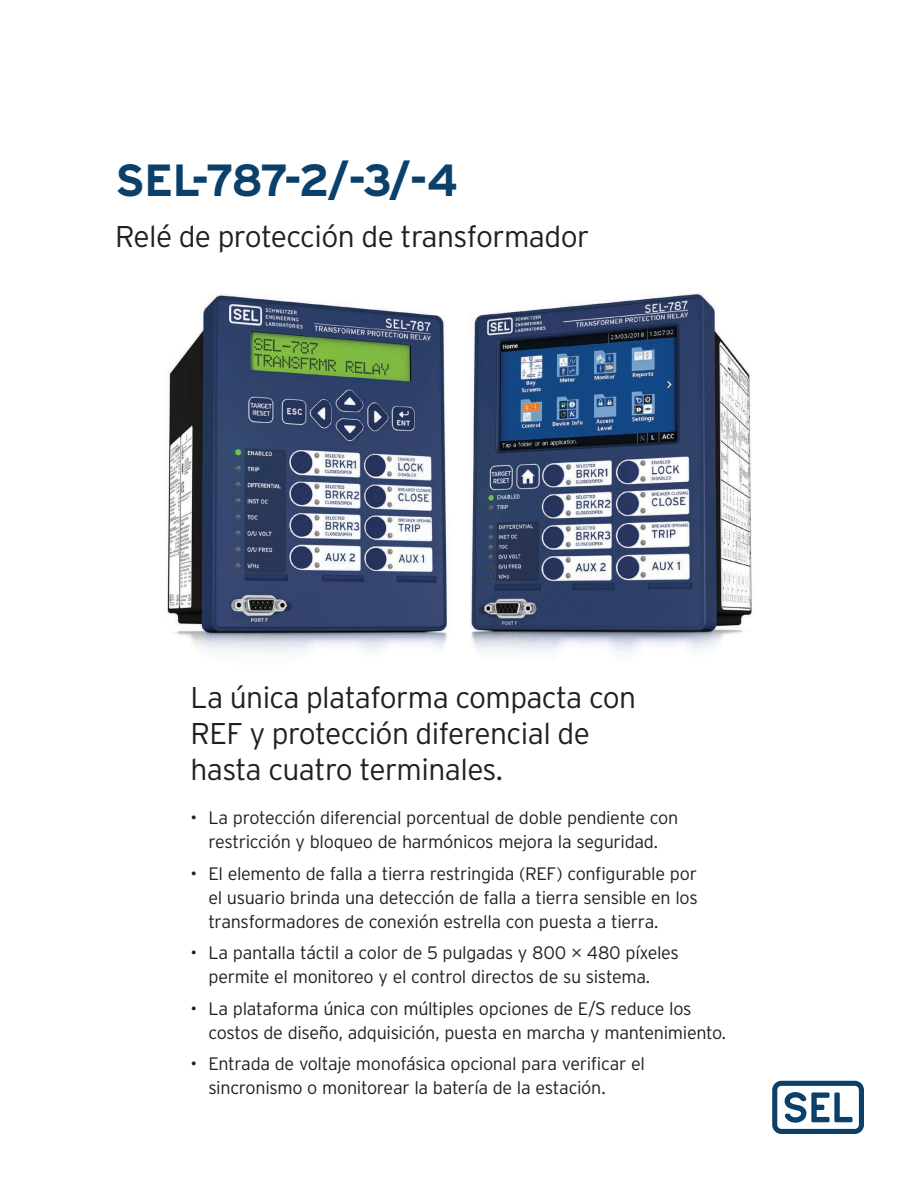
<style>
.page{position:relative;width:918px;height:1188px;background:#fff}
.page>*{position:absolute;margin:0;border:0;box-sizing:border-box;transform-origin:0 0}
.t1{font:700 45px "Interstate Poly";letter-spacing:-.045em;color:#0b406a}
.t2{font:300 30px/36px "Interstate Poly";letter-spacing:-.02em;color:#231f20}
.t3{font:300 18px/24px "Interstate Poly";letter-spacing:-.02em;color:#231f20;text-align:center}
</style>
<div class="page">
<img style="left:167px;top:293px;width:586px;height:360px">
<svg style="left:772px;top:1081px;width:92px;height:53px"></svg>
<h1 class="t1" style="left:115px;top:147px;width:344px">SEL-787-2/-3/-4</h1>
<h2 class="t2" style="left:115px;top:216px;width:476px">Relé de protección de transformador</h2>
<h2 class="t2" style="left:190px;top:678px;width:447px">La única plataforma compacta con<br>REF y protección diferencial de hasta cuatro terminales.</h2>
<p class="t3" style="left:190px;top:805px;width:489px">• La protección diferencial porcentual de doble pendiente con restricción y bloqueo de harmónicos mejora la seguridad.</p>
<p class="t3" style="left:208px;top:860px;width:491px;text-align:justify;text-indent:-18px">• El elemento de falla a tierra restringida (REF) configurable por el usuario brinda una detección de falla a tierra sensible en los transformadores de conexión estrella con puesta a tierra.</p>
<p class="t3" style="left:190px;top:940px;width:490px">• La pantalla táctil a color de 5 pulgadas y 800 480 píxeles permite el monitoreo y el control directos de su sistema.</p>
<p class="t3" style="left:208px;top:995px;width:519px;text-align:left;text-indent:-18px">• La plataforma única con múltiples opciones de E/S reduce los costos de diseño, adquisición, puesta en marcha y mantenimiento.</p>
<p class="t3" style="left:208px;top:1051px;width:438px;text-align:left;text-indent:-18px">• Entrada de voltaje monofásica opcional para verificar el sincronismo o monitorear la batería de la estación.</p>
</div>
